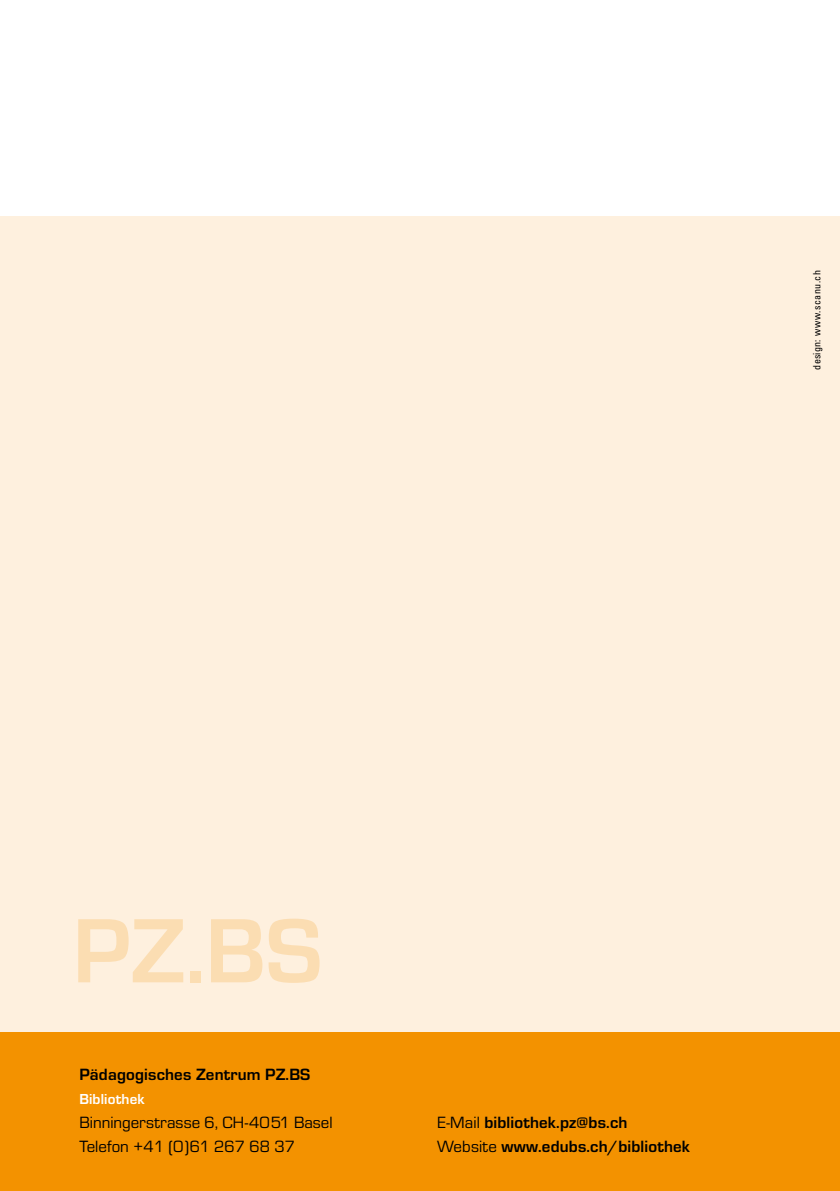
<style>
.page{position:relative;width:840px;height:1191px;background:#fff}
.page>*{position:absolute;margin:0;border:0;box-sizing:border-box;transform-origin:0 0}
.t1{font:700 16.8px/24px "Eurostile";letter-spacing:.01em;color:#000}
.t2{font:16.8px/24px "Eurostile";color:#000}
.t3{font:700 15px "Eurostile";letter-spacing:.01em;color:#fff}
.t4{font:condensed 10px "Univers LT Pro";letter-spacing:.045em;color:#000}
.s1{font-weight:400}
</style>
<div class="page">
<div style="left:0;top:216px;width:839px;height:816px;background:#fef0de"></div>
<div style="left:0;top:1032px;width:839px;height:159px;background:#f39200"></div>
<svg style="left:78px;top:919px;width:105px;height:63px"></svg>
<div style="left:190px;top:971px;width:11px;height:11px;background:#fbddb2"></div>
<svg style="left:211px;top:919px;width:51px;height:63px"></svg>
<svg style="left:268px;top:918px;width:51px;height:65px"></svg>
<svg style="left:839px;top:216px;width:1px;height:975px"></svg>
<hr style="left:839px;top:271px;width:1px;height:42px;background:#fff">
<p class="t4" style="left:810px;top:369px;width:101px;rotate:-90deg">design: www.scanu.ch</p>
<p class="t1" style="left:79px;top:1061px;width:232px">Pädagogisches Zentrum PZ.BS</p>
<p class="t3" style="left:79px;top:1088px;width:67px">Bibliothek</p>
<p class="t2" style="left:79px;top:1110px;width:254px">Binningerstrasse 6, CH-4051 Basel<br>Telefon +41 (0)61 267 68 37</p>
<p class="t1" style="left:437px;top:1109px;width:254px"><span class="s1">E-Mail</span> bibliothek.pz@bs.ch<br><span class="s1">Website</span> www.edubs.ch/bibliothek</p>
</div>
